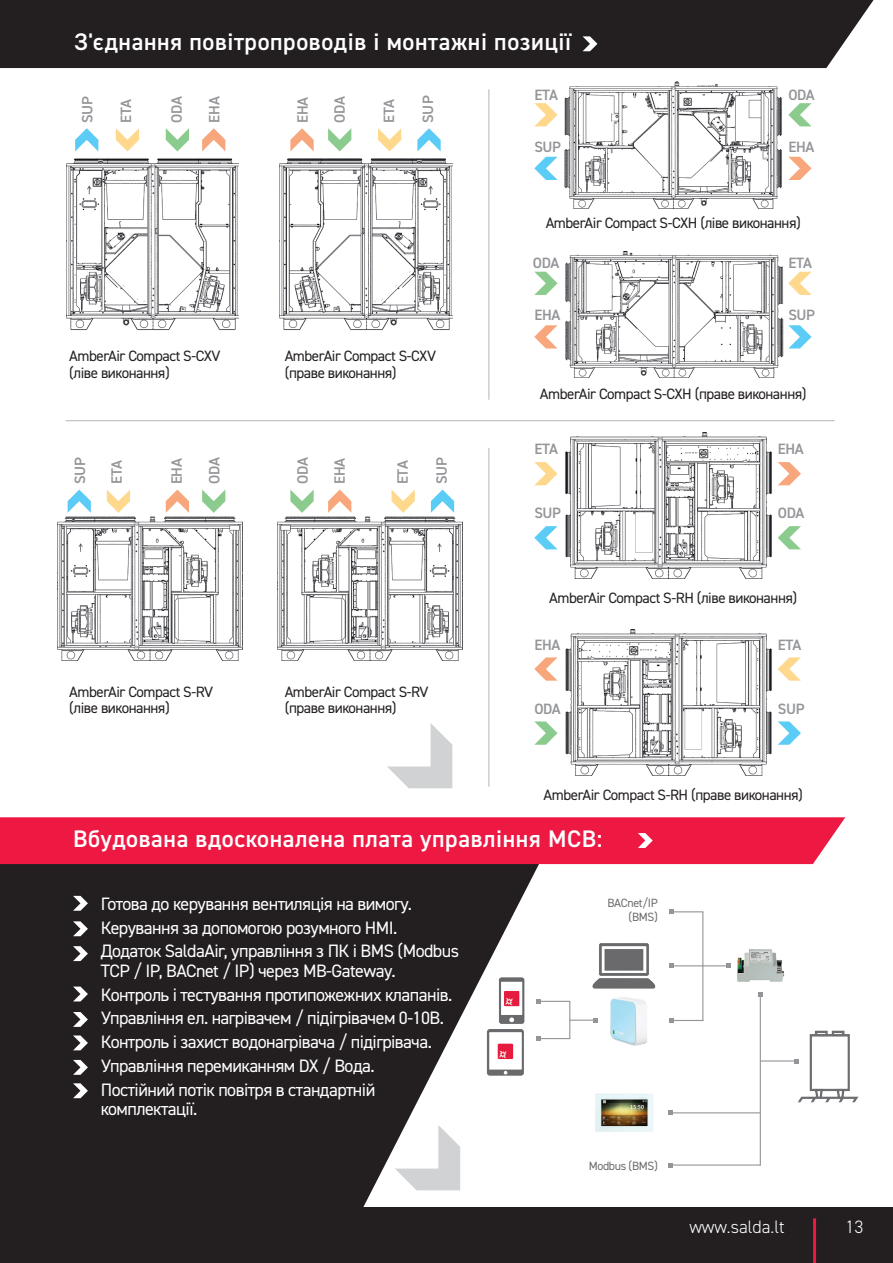
<style>
.page{position:relative;width:893px;height:1263px;background:#fff}
.page>*{position:absolute;margin:0;border:0;box-sizing:border-box;transform-origin:0 0}
.t1{font:600 24px "DIN2014";letter-spacing:.025em;color:#fff}
.t2{font:18px/19.5px "DIN2014";letter-spacing:-.03em;color:#fff}
.t3{font:300 18px "DIN2014";color:#fff}
.t4{font:15px/16.5px "DIN2014";letter-spacing:-.03em;color:#231f20}
.t5{font:600 15px "DIN2014";letter-spacing:-.025em;color:#939598}
.t6{font:12px "DIN2014";letter-spacing:-.03em;color:#6c6d70}
</style>
<div class="page">
<div style="left:0;top:0;width:873px;height:68px;background:#231f20"></div>
<svg style="left:387px;top:723px;width:65px;height:65px"></svg>
<svg style="left:0;top:864px;width:550px;height:344px;background:#343031"></svg>
<img style="left:477px;top:890px;width:382px;height:317px">
<div style="left:0;top:1208px;width:893px;height:55px;background:#231f20"></div>
<img style="left:66px;top:158px;width:172px;height:173px">
<img style="left:57px;top:516px;width:185px;height:145px">
<img style="left:277px;top:516px;width:185px;height:145px">
<img style="left:280px;top:158px;width:172px;height:173px">
<img style="left:565px;top:432px;width:207px;height:146px">
<img style="left:564px;top:82px;width:218px;height:127px">
<img style="left:565px;top:629px;width:207px;height:146px">
<img style="left:565px;top:251px;width:219px;height:126px">
<hr style="left:760px;top:994px;width:1px;height:171px;background:#939598">
<svg style="left:758px;top:992px;width:5px;height:4px"></svg>
<hr style="left:760px;top:1060px;width:36px;height:1px;background:#939598">
<svg style="left:794px;top:1059px;width:5px;height:4px"></svg>
<hr style="left:671px;top:1112px;width:89px;height:1px;background:#939598">
<svg style="left:668px;top:1110px;width:5px;height:5px"></svg>
<hr style="left:671px;top:1164px;width:89px;height:1px;background:#939598">
<svg style="left:668px;top:1163px;width:5px;height:4px"></svg>
<hr style="left:570px;top:1019px;width:25px;height:2px;background:#939598">
<svg style="left:593px;top:1018px;width:5px;height:4px"></svg>
<svg style="left:703px;top:963px;width:28px;height:5px"></svg>
<hr style="left:538px;top:1001px;width:32px;height:1px;background:#939598">
<svg style="left:536px;top:999px;width:4px;height:4px"></svg>
<hr style="left:671px;top:911px;width:32px;height:1px;background:#939598">
<svg style="left:669px;top:909px;width:4px;height:5px"></svg>
<hr style="left:671px;top:1020px;width:32px;height:1px;background:#939598">
<svg style="left:669px;top:1018px;width:4px;height:5px"></svg>
<hr style="left:671px;top:965px;width:32px;height:1px;background:#939598">
<svg style="left:669px;top:963px;width:4px;height:5px"></svg>
<hr style="left:538px;top:1038px;width:32px;height:1px;background:#939598">
<svg style="left:536px;top:1036px;width:4px;height:5px"></svg>
<hr style="left:702px;top:912px;width:1px;height:109px;background:#939598">
<hr style="left:569px;top:1001px;width:1px;height:38px;background:#939598">
<div style="left:0;top:817px;width:845px;height:47px;background:#ed1943"></div>
<svg style="left:73px;top:896px;width:15px;height:15px"></svg>
<svg style="left:73px;top:921px;width:15px;height:15px"></svg>
<svg style="left:73px;top:946px;width:15px;height:15px"></svg>
<svg style="left:73px;top:986px;width:15px;height:15px"></svg>
<svg style="left:73px;top:1012px;width:15px;height:15px"></svg>
<svg style="left:73px;top:1035px;width:15px;height:15px"></svg>
<svg style="left:73px;top:1060px;width:15px;height:15px"></svg>
<svg style="left:73px;top:1083px;width:15px;height:15px"></svg>
<hr style="left:66px;top:420px;width:769px;height:1px;background:#bcbdc0">
<hr style="left:488px;top:89px;width:1px;height:311px;background:#bcbdc0">
<hr style="left:488px;top:448px;width:1px;height:339px;background:#bcbdc0">
<svg style="left:583px;top:36px;width:14px;height:15px"></svg>
<hr style="left:813px;top:1218px;width:3px;height:45px;background:#ed1943">
<svg style="left:778px;top:526px;width:23px;height:23px"></svg>
<svg style="left:788px;top:157px;width:23px;height:23px"></svg>
<svg style="left:788px;top:325px;width:23px;height:23px"></svg>
<svg style="left:534px;top:157px;width:23px;height:23px"></svg>
<svg style="left:534px;top:325px;width:23px;height:23px"></svg>
<svg style="left:778px;top:721px;width:23px;height:24px"></svg>
<svg style="left:534px;top:526px;width:23px;height:23px"></svg>
<svg style="left:534px;top:721px;width:23px;height:24px"></svg>
<svg style="left:778px;top:462px;width:23px;height:23px"></svg>
<svg style="left:788px;top:103px;width:23px;height:23px"></svg>
<svg style="left:788px;top:272px;width:23px;height:23px"></svg>
<svg style="left:534px;top:103px;width:23px;height:23px"></svg>
<svg style="left:534px;top:272px;width:23px;height:23px"></svg>
<svg style="left:778px;top:657px;width:23px;height:24px"></svg>
<svg style="left:534px;top:462px;width:23px;height:23px"></svg>
<svg style="left:534px;top:657px;width:23px;height:24px"></svg>
<svg style="left:75px;top:128px;width:23px;height:23px"></svg>
<svg style="left:68px;top:489px;width:23px;height:24px"></svg>
<svg style="left:290px;top:128px;width:24px;height:23px"></svg>
<svg style="left:290px;top:489px;width:24px;height:24px"></svg>
<svg style="left:202px;top:128px;width:23px;height:23px"></svg>
<svg style="left:202px;top:489px;width:23px;height:24px"></svg>
<svg style="left:417px;top:128px;width:24px;height:23px"></svg>
<svg style="left:431px;top:489px;width:23px;height:24px"></svg>
<svg style="left:116px;top:128px;width:23px;height:23px"></svg>
<svg style="left:107px;top:490px;width:23px;height:23px"></svg>
<svg style="left:328px;top:128px;width:23px;height:23px"></svg>
<svg style="left:328px;top:489px;width:23px;height:24px"></svg>
<svg style="left:166px;top:128px;width:23px;height:23px"></svg>
<svg style="left:166px;top:489px;width:23px;height:24px"></svg>
<svg style="left:378px;top:128px;width:23px;height:23px"></svg>
<svg style="left:392px;top:489px;width:23px;height:24px"></svg>
<p class="t1" style="left:74px;top:26px;width:499px">З'єднання повітропроводів і монтажні позиції</p>
<p class="t5" style="left:77px;top:123px;width:29px;rotate:-90deg">SUP</p>
<p class="t5" style="left:116px;top:123px;width:26px;rotate:-90deg">ETA</p>
<p class="t5" style="left:167px;top:123px;width:28px;rotate:-90deg">ODA</p>
<p class="t5" style="left:204px;top:123px;width:28px;rotate:-90deg">EHA</p>
<p class="t5" style="left:293px;top:123px;width:28px;rotate:-90deg">EHA</p>
<p class="t5" style="left:330px;top:123px;width:29px;rotate:-90deg">ODA</p>
<p class="t5" style="left:379px;top:123px;width:26px;rotate:-90deg">ETA</p>
<p class="t5" style="left:418px;top:123px;width:29px;rotate:-90deg">SUP</p>
<p class="t5" style="left:534px;top:85px;width:25px">ETA</p>
<p class="t5" style="left:534px;top:137px;width:28px">SUP</p>
<p class="t5" style="left:788px;top:85px;width:28px">ODA</p>
<p class="t5" style="left:788px;top:137px;width:27px">EHA</p>
<p class="t4" style="left:546px;top:214px;width:257px">AmberAir Compact S-CXH (ліве виконання)</p>
<p class="t5" style="left:533px;top:253px;width:28px">ODA</p>
<p class="t5" style="left:788px;top:253px;width:25px">ETA</p>
<p class="t5" style="left:534px;top:305px;width:27px">EHA</p>
<p class="t5" style="left:788px;top:305px;width:28px">SUP</p>
<p class="t4" style="left:69px;top:347px;width:153px">AmberAir Compact S-CXV</p>
<p class="t4" style="left:69px;top:364px;width:102px">(ліве виконання)</p>
<p class="t4" style="left:285px;top:347px;width:153px">AmberAir Compact S-CXV (праве виконання)</p>
<p class="t4" style="left:540px;top:385px;width:268px">AmberAir Compact S-CXH (праве виконання)</p>
<p class="t5" style="left:534px;top:439px;width:25px">ETA</p>
<p class="t5" style="left:778px;top:439px;width:27px">EHA</p>
<p class="t5" style="left:70px;top:484px;width:29px;rotate:-90deg">SUP</p>
<p class="t5" style="left:107px;top:484px;width:26px;rotate:-90deg">ETA</p>
<p class="t5" style="left:167px;top:484px;width:28px;rotate:-90deg">EHA</p>
<p class="t5" style="left:204px;top:484px;width:29px;rotate:-90deg">ODA</p>
<p class="t5" style="left:293px;top:484px;width:28px;rotate:-90deg">ODA</p>
<p class="t5" style="left:330px;top:484px;width:28px;rotate:-90deg">EHA</p>
<p class="t5" style="left:393px;top:484px;width:26px;rotate:-90deg">ETA</p>
<p class="t5" style="left:432px;top:484px;width:29px;rotate:-90deg">SUP</p>
<p class="t5" style="left:534px;top:503px;width:28px">SUP</p>
<p class="t5" style="left:778px;top:503px;width:28px">ODA</p>
<p class="t4" style="left:549px;top:589px;width:249px">AmberAir Compact S-RH (ліве виконання)</p>
<p class="t5" style="left:534px;top:634px;width:27px">EHA</p>
<p class="t5" style="left:778px;top:634px;width:25px">ETA</p>
<p class="t4" style="left:69px;top:683px;width:145px">AmberAir Compact S-RV (ліве виконання)</p>
<p class="t4" style="left:285px;top:683px;width:145px">AmberAir Compact S-RV (праве виконання)</p>
<p class="t5" style="left:534px;top:698px;width:28px">ODA</p>
<p class="t5" style="left:778px;top:698px;width:28px">SUP</p>
<p class="t4" style="left:544px;top:786px;width:261px">AmberAir Compact S-RH (праве виконання)</p>
<p class="t1" style="left:73px;top:823px;width:531px">Вбудована вдосконалена плата управління MCB:</p>
<p class="t2" style="left:101px;top:893px;width:313px">Готова до керування вентиляція на вимогу.</p>
<p class="t2" style="left:101px;top:917px;width:298px">Керування за допомогою розумного HMI.</p>
<p class="t2" style="left:101px;top:941px;width:360px">Додаток SaldaAir, управління з ПК і BMS (Modbus<br>TCP / IP, BACnet / IP) через MB-Gateway.</p>
<p class="t2" style="left:101px;top:984px;width:353px">Контроль і тестування протипожежних клапанів.</p>
<p class="t2" style="left:101px;top:1008px;width:345px">Управління ел. нагрівачем / підігрівачем 0-10В.</p>
<p class="t2" style="left:101px;top:1032px;width:333px">Контроль і захист водонагрівача / підігрівача.</p>
<p class="t2" style="left:101px;top:1055px;width:275px">Управління перемиканням DX / Вода.</p>
<p class="t2" style="left:101px;top:1079px;width:276px">Постійний потік повітря в стандартній</p>
<p class="t2" style="left:101px;top:1099px;width:98px">комплектації.</p>
<p class="t6" style="left:607px;top:895px;width:52px">BACnet/IP</p>
<p class="t6" style="left:629px;top:909px;width:31px">(BMS)</p>
<p class="t6" style="left:589px;top:1159px;width:71px">Modbus (BMS)</p>
<p class="t3" style="left:689px;top:1216px;width:97px">www.salda.lt</p>
<p class="t3" style="left:846px;top:1216px;width:19px">13</p>
</div>
